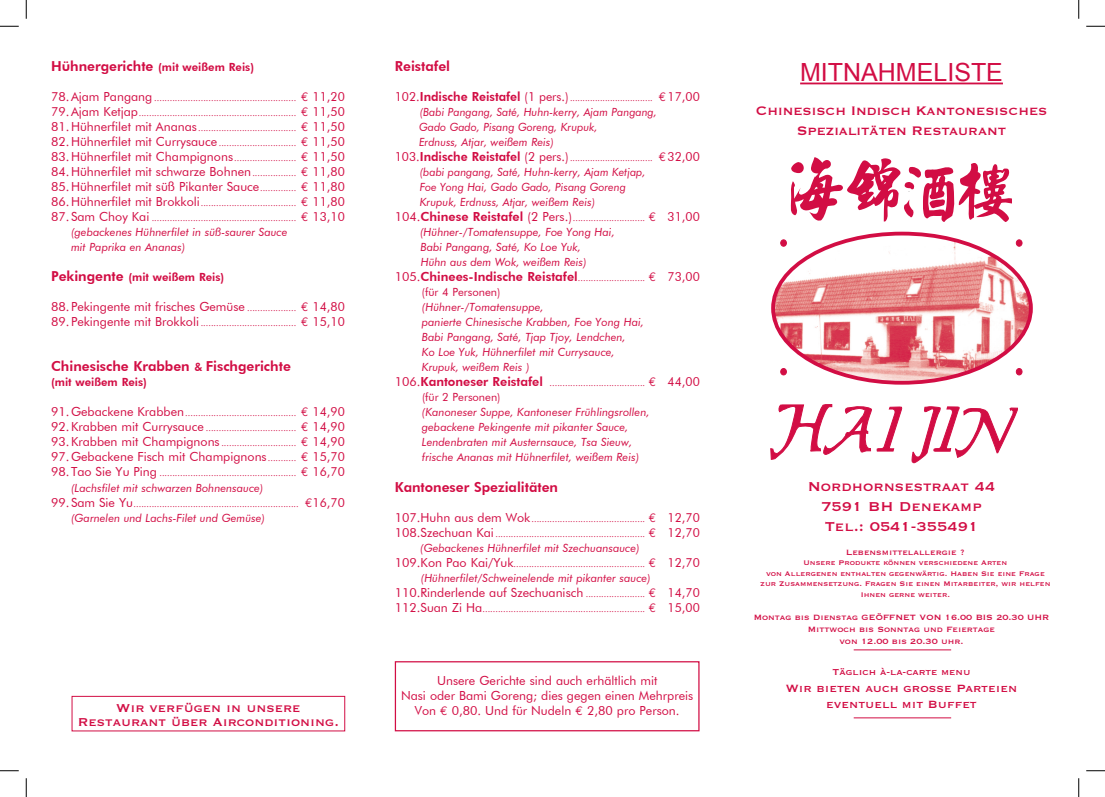
<style>
.page{position:relative;width:1105px;height:797px;background:#fff}
.page>*{position:absolute;margin:0;border:0;box-sizing:border-box;transform-origin:0 0}
.t1{font:25px "Arial";color:#d20d44}
.t2{font:16.88px/20.2px "Copperplate Thirty One BC";color:#d20d44;text-align:center}
.t3{font:15px/13.8px "Copperplate Thirty One BC";color:#d20d44;text-align:center}
.t4{font:13.75px/19.5px "Copperplate Thirty One BC";color:#d20d44;text-align:center}
.t5{font:800 13.75px "Futura BT";color:#d20d44}
.t6{font:12.5px/15px "Futura BT";color:#d20d44;text-align:justify}
.t7{font:italic 11.25px/15px "Futura BT";color:#d20d44}
.t8{font:800 11.25px "Futura BT";color:#d20d44}
.t9{font:11.25px "Futura BT";color:#d20d44}
.t10{font:11.25px "Copperplate Thirty One BC";color:#d20d44}
.t11{font:10px/12px "Copperplate Thirty One BC";color:#d20d44;text-align:center}
.t12{font:8.75px/15px "Futura BT";color:#d20d44}
.t13{font:8.75px/10.5px "Copperplate Thirty One BC";color:#d20d44;text-align:center}
.s1{font-size:13.75px}
.s2{font-size:12.5px}
.s3{font-family:"Euro Mono";font-size:12.5px}
.s4{font-size:8.75px}
.s5{font-family:"Euro Mono"}
.s6{font-size:11.25px}
.s7{font-weight:800;font-size:12.5px}
.s8{font-size:16.25px}
</style>
<div class="page">
<hr style="left:800px;top:83px;width:203px;height:1px;background:#d20d44">
<div style="left:395px;top:661px;width:304px;height:70px;border:1px solid #d20d44"></div>
<div style="left:72px;top:696px;width:273px;height:35px;border:1px solid #d20d44"></div>
<hr style="left:854px;top:649px;width:97px;height:1px;background:#d20d44">
<hr style="left:854px;top:717px;width:97px;height:1px;background:#d20d44">
<svg style="left:911px;top:406px;width:107px;height:57px"></svg>
<svg style="left:770px;top:404px;width:132px;height:56px"></svg>
<img style="left:772px;top:236px;width:260px;height:146px">
<div style="left:771px;top:232px;width:262px;height:152px;border:4px solid #d20d44;border-radius:50%"></div>
<svg style="left:781px;top:368px;width:5px;height:7px"></svg>
<div style="left:780px;top:368px;width:7px;height:7px;border:1px solid #d20d44;border-radius:50%"></div>
<div style="left:780px;top:239px;width:7px;height:7px;border:1px solid #d20d44;border-radius:50%"></div>
<svg style="left:1016px;top:240px;width:6px;height:6px"></svg>
<div style="left:1016px;top:239px;width:6px;height:7px;border:1px solid #d20d44;border-radius:50%"></div>
<div style="left:1016px;top:368px;width:6px;height:7px;background:#d20d44;border-radius:50%"></div>
<div style="left:1016px;top:368px;width:6px;height:7px;border:1px solid #d20d44;border-radius:50%"></div>
<svg style="left:790px;top:157px;width:221px;height:65px"></svg>
<svg style="left:0;top:25px;width:19px;height:2px"></svg>
<svg style="left:1086px;top:25px;width:19px;height:2px"></svg>
<svg style="left:0;top:770px;width:19px;height:1px"></svg>
<svg style="left:1086px;top:770px;width:19px;height:1px"></svg>
<svg style="left:25px;top:0;width:2px;height:19px"></svg>
<svg style="left:25px;top:778px;width:2px;height:19px"></svg>
<svg style="left:1078px;top:0;width:1px;height:19px"></svg>
<svg style="left:1078px;top:778px;width:1px;height:19px"></svg>
<p class="t8" style="left:51px;top:60px;width:205px"><span class="s1">Hühnergerichte</span> (mit weißem Reis)</p>
<p class="t12" style="left:51px;top:91px;width:295px;text-align:justify"><span class="s2">78.Ajam Pangang</span> ....................................................... <span class="s3">€</span> <span class="s2">11,20<br>79.Ajam Ketjap</span>............................................................. <span class="s3">€</span> <span class="s2">11,50<br>81.Hühnerfilet mit Ananas</span>...................................... <span class="s3">€</span> <span class="s2">11,50</span></p>
<p class="t6" style="left:51px;top:134px;width:295px">82.Hühnerfilet mit Currysauce <span class="s4">..............................</span> <span class="s5">€</span> 11,50<br>83.Hühnerfilet mit Champignons<span class="s4">........................</span> <span class="s5">€</span> 11,50<br>84.Hühnerfilet mit schwarze Bohnen<span class="s4">.................</span> <span class="s5">€</span> 11,80<br>85.Hühnerfilet mit süß Pikanter Sauce<span class="s4">..............</span> <span class="s5">€</span> 11,80</p>
<p class="t12" style="left:51px;top:196px;width:295px"><span class="s2">86.Hühnerfilet mit Brokkoli</span>..................................... <span class="s3">€</span> <span class="s2">11,80<br>87.Sam Choy Kai</span> ........................................................ <span class="s3">€</span> <span class="s2">13,10</span></p>
<p class="t7" style="left:71px;top:225px;width:218px">(gebackenes Hühnerfilet in süß-saurer Sauce mit Paprika en Ananas)</p>
<p class="t8" style="left:51px;top:270px;width:175px"><span class="s1">Pekingente</span> (mit weißem Reis)</p>
<h3 class="t6" style="left:51px;top:299px;width:295px">88.Pekingente mit frisches Gemüse <span class="s4">...................</span> <span class="s5">€</span> 14,80</h3>
<p class="t12" style="left:51px;top:316px;width:295px"><span class="s2">89.Pekingente mit Brokkoli</span> ..................................... <span class="s3">€</span> <span class="s2">15,10</span></p>
<h3 class="t5" style="left:51px;top:358px;width:241px">Chinesische Krabben <span class="s6">&amp;</span> Fischgerichte</h3>
<p class="t8" style="left:51px;top:375px;width:97px">(mit weißem Reis)</p>
<p class="t12" style="left:51px;top:406px;width:295px"><span class="s2">91.Gebackene Krabben</span>........................................... <span class="s3">€</span> <span class="s2">14,90<br>92.Krabben mit Currysauce</span> ................................... <span class="s3">€</span> <span class="s2">14,90</span></p>
<h3 class="t6" style="left:51px;top:434px;width:295px">93.Krabben mit Champignons <span class="s4">.............................</span> <span class="s5">€</span> 14,90<br>97.Gebackene Fisch mit Champignons<span class="s4">...........</span> <span class="s5">€</span> 15,70</h3>
<p class="t12" style="left:51px;top:466px;width:295px"><span class="s2">98.Tao Sie Yu Ping</span> ..................................................... <span class="s3">€</span> <span class="s2">16,70</span></p>
<p class="t7" style="left:71px;top:480px;width:194px">(Lachsfilet mit schwarzen Bohnensauce)</p>
<p class="t12" style="left:51px;top:496px;width:295px"><span class="s2">99.Sam Sie Yu</span>................................................................ <span class="s3">€</span><span class="s2">16,70</span></p>
<p class="t7" style="left:71px;top:510px;width:196px">(Garnelen und Lachs-Filet und Gemüse)</p>
<h3 class="t3" style="left:78px;top:701px;width:263px">Wir verfügen in unsere<br>Restaurant über Airconditioning.</h3>
<h3 class="t5" style="left:395px;top:58px;width:57px">Reistafel</h3>
<p class="t12" style="left:395px;top:91px;width:307px"><span class="s2">102.</span><span class="s7">Indische Reistafel</span> <span class="s2">(1 pers.)</span> ................................. <span class="s3">€</span><span class="s2">17,00</span></p>
<p class="t7" style="left:419px;top:105px;width:239px">(Babi Pangang, Saté, Huhn-kerry, Ajam Pangang,<br>Gado Gado, Pisang Goreng, Krupuk,<br>Erdnuss, Atjar, weißem Reis)</p>
<p class="t12" style="left:395px;top:151px;width:307px"><span class="s2">103.</span><span class="s7">Indische Reistafel</span> <span class="s2">(2 pers.)</span> ................................. <span class="s3">€</span><span class="s2">32,00</span></p>
<p class="t7" style="left:420px;top:165px;width:227px">(babi pangang, Saté, Huhn-kerry, Ajam Ketjap,<br>Foe Yong Hai, Gado Gado, Pisang Goreng<br>Krupuk, Erdnuss, Atjar, weißem Reis)</p>
<p class="t12" style="left:395px;top:211px;width:307px"><span class="s2">104.</span><span class="s7">Chinese Reistafel</span> <span class="s2">(2 Pers.)</span>............................ <span class="s3">€</span> <span class="s2">31,00</span></p>
<p class="t7" style="left:420px;top:225px;width:196px">(Hühner-/Tomatensuppe, Foe Yong Hai,<br>Babi Pangang, Saté, Ko Loe Yuk,<br>Hühn aus dem Wok, weißem Reis)</p>
<p class="t12" style="left:395px;top:271px;width:307px"><span class="s2">105.</span><span class="s7">Chinees-Indische Reistafel</span>.......................... <span class="s3">€</span> <span class="s2">73,00</span></p>
<p class="t9" style="left:422px;top:285px;width:80px">(für 4 Personen)</p>
<p class="t7" style="left:422px;top:300px;width:224px">(Hühner-/Tomatensuppe,<br>panierte Chinesische Krabben, Foe Yong Hai, Babi Pangang, Saté, Tjap Tjoy, Lendchen,<br>Ko Loe Yuk, Hühnerfilet mit Currysauce, Krupuk, weißem Reis )</p>
<p class="t12" style="left:395px;top:376px;width:307px"><span class="s2">106.</span><span class="s7">Kantoneser Reistafel</span> ..................................... <span class="s3">€</span> <span class="s2">44,00</span></p>
<p class="t9" style="left:422px;top:390px;width:80px">(für 2 Personen)</p>
<p class="t7" style="left:422px;top:405px;width:229px">(Kanoneser Suppe, Kantoneser Frühlingsrollen, gebackene Pekingente mit pikanter Sauce, Lendenbraten mit Austernsauce, Tsa Sieuw, frische Ananas mit Hühnerfilet, weißem Reis)</p>
<h3 class="t5" style="left:395px;top:478px;width:165px">Kantoneser Spezialitäten</h3>
<p class="t12" style="left:395px;top:511px;width:307px"><span class="s2">107.Huhn aus dem Wok</span>............................................ <span class="s3">€</span> <span class="s2">12,70<br>108.Szechuan Kai</span> .......................................................... <span class="s3">€</span> <span class="s2">12,70</span></p>
<p class="t7" style="left:420px;top:540px;width:221px">(Gebackenes Hühnerfilet mit Szechuansauce)</p>
<p class="t12" style="left:395px;top:556px;width:307px"><span class="s2">109.Kon Pao Kai/Yuk</span>................................................... <span class="s3">€</span> <span class="s2">12,70</span></p>
<p class="t7" style="left:421px;top:570px;width:232px">(Hühnerfilet/Schweinelende mit pikanter sauce)</p>
<h3 class="t6" style="left:395px;top:584px;width:307px">110.Rinderlende auf Szechuanisch <span class="s4">.......................</span> <span class="s5">€</span> 14,70</h3>
<p class="t12" style="left:395px;top:601px;width:307px"><span class="s2">112.Suan Zi Ha</span>............................................................... <span class="s3">€</span> <span class="s2">15,00</span></p>
<h3 class="t6" style="left:401px;top:672px;width:294px;text-align:center">Unsere Gerichte sind auch erhältlich mit<br>Nasi oder Bami Goreng; dies gegen einen Mehrpreis<br>Von <span class="s5">.</span> 0,80. Und für Nudeln <span class="s5">f</span> 2,80 pro Person.</h3>
<h1 class="t1" style="left:800px;top:56px;width:204px">MITNAHMELISTE</h1>
<h3 class="t4" style="left:756px;top:102px;width:293px"><span class="s8">C</span>HINESISCH <span class="s8">I</span>NDISCH <span class="s8">K</span>ANTONESISCHES<br><span class="s8">S</span>PEZIALITÄTEN <span class="s8">R</span>ESTAURANT</h3>
<h2 class="t2" style="left:808px;top:476px;width:189px">Nordhornsestraat 44<br>7591 BH Denekamp<br>Tel.: 0541-355491</h2>
<p class="t11" style="left:846px;top:546px;width:120px">Lebensmittelallergie ?</p>
<p class="t13" style="left:760px;top:557px;width:292px">Unsere Produkte können verschiedene Arten<br>von Allergenen enthalten gegenwärtig. Haben Sie eine Frage zur Zusammensetzung. Fragen Sie einen Mitarbeiter, wir helfen Ihnen gerne weiter.</p>
<p class="t11" style="left:754px;top:612px;width:297px">Montag bis Dienstag GEÖFFNET VON 16.00 BIS 20.30 UHR<br>Mittwoch bis Sonntag und Feiertage<br>von 12.00 bis 20.30 uhr.</p>
<p class="t10" style="left:832px;top:666px;width:140px">Täglich à-la-carte menu</p>
<h3 class="t4" style="left:786px;top:679px;width:233px;line-height:16.5px">Wir bieten auch große Parteien eventuell mit Buffet</h3>
</div>
